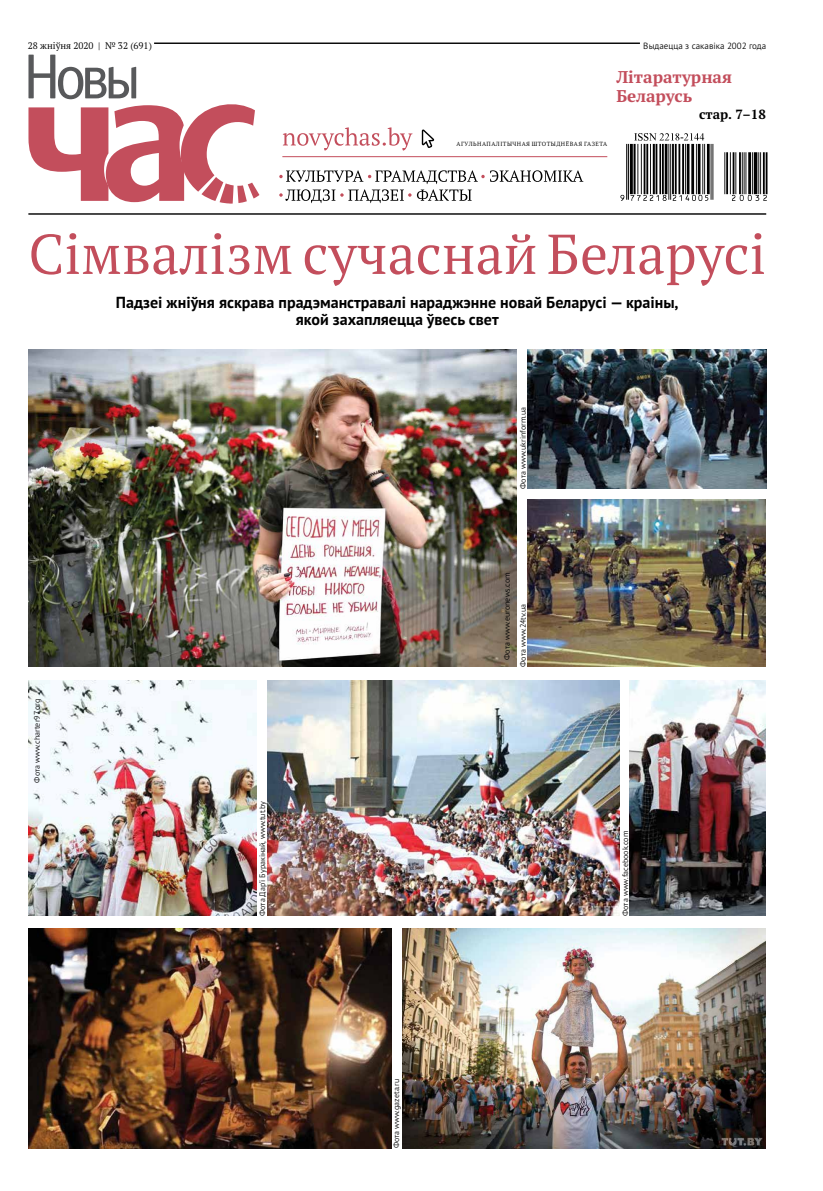
<style>
.page{position:relative;width:823px;height:1191px;background:#fff}
.page>*{position:absolute;margin:0;border:0;box-sizing:border-box;transform-origin:0 0}
.t1{font:56px "PT Serif Pro";color:#c34e5c}
.t2{font:700 17px/19px "PT Serif Pro";color:#c34e5c}
.t3{font:700 16px/17px "PT Sans Pro";color:#000;text-align:center}
.t4{font:700 13.3px "PT Serif Pro";color:#000}
.t5{font:9.5px "PT Serif Pro";color:#000}
.t6{font:300 9px "PT Sans Pro";color:#000}
.t7{font:300 8px "PT Sans Pro";color:#000}
.t8{font:6px "PT Serif Pro";letter-spacing:.08em;color:#000}
</style>
<div class="page">
<svg style="left:28px;top:55px;width:231px;height:149px"></svg>
<hr style="left:154px;top:43px;width:485px;height:1px;background:#000">
<hr style="left:282px;top:156px;width:325px;height:1px;background:#c34e5c">
<hr style="left:28px;top:213px;width:737px;height:2px;background:#000">
<svg style="left:279px;top:170px;width:304px;height:33px"></svg>
<svg style="left:421px;top:129px;width:13px;height:19px"></svg>
<svg style="left:283px;top:127px;width:129px;height:24px"></svg>
<img style="left:607px;top:133px;width:161px;height:68px">
<img style="left:28px;top:349px;width:488px;height:317px">
<img style="left:527px;top:349px;width:238px;height:139px">
<img style="left:527px;top:499px;width:238px;height:167px">
<img style="left:28px;top:929px;width:363px;height:219px">
<img style="left:28px;top:680px;width:228px;height:236px">
<img style="left:403px;top:929px;width:362px;height:219px">
<img style="left:267px;top:680px;width:352px;height:235px">
<img style="left:629px;top:680px;width:136px;height:236px">
<p class="t5" style="left:28px;top:39px;width:125px">28 жніўня 2020 | № 32 (691)</p>
<p class="t8" style="left:456px;top:140px;width:152px">АГУЛЬНАПАЛIТЫЧНАЯ ШТОТЫДНЁВАЯ ГАЗЕТА</p>
<p class="t6" style="left:642px;top:40px;width:124px">Выдаецца з сакавiка 2002 года</p>
<h2 class="t2" style="left:616px;top:67px;width:117px">Літаратурная<br>Беларусь</h2>
<h3 class="t4" style="left:698px;top:105px;width:68px">стар. 7–18</h3>
<h1 class="t1" style="left:28px;top:217px;width:739px">Сімвалізм сучаснай Беларусі</h1>
<h3 class="t3" style="left:116px;top:293px;width:564px">Падзеі жніўня яскрава прадэманстравалі нараджэнне новай Беларусі — краіны, якой захапляецца ўвесь свет</h3>
<p class="t7" style="left:32px;top:782px;width:85px;rotate:-90deg">Фота www.charter97.org</p>
<p class="t7" style="left:257px;top:916px;width:116px;rotate:-90deg">Фота Дар’і Буракінай, www.tut.by</p>
<p class="t7" style="left:391px;top:1148px;width:71px;rotate:-90deg">Фота www.gazeta.ru</p>
<p class="t7" style="left:517px;top:489px;width:83px;rotate:-90deg">Фота www.ukrinform.ua</p>
<p class="t7" style="left:501px;top:660px;width:89px;rotate:-90deg">Фота www.euronews.com</p>
<p class="t7" style="left:517px;top:666px;width:65px;rotate:-90deg">Фота www.24tv.ua</p>
<p class="t7" style="left:619px;top:916px;width:87px;rotate:-90deg">Фота www.facebook.com</p>
</div>
